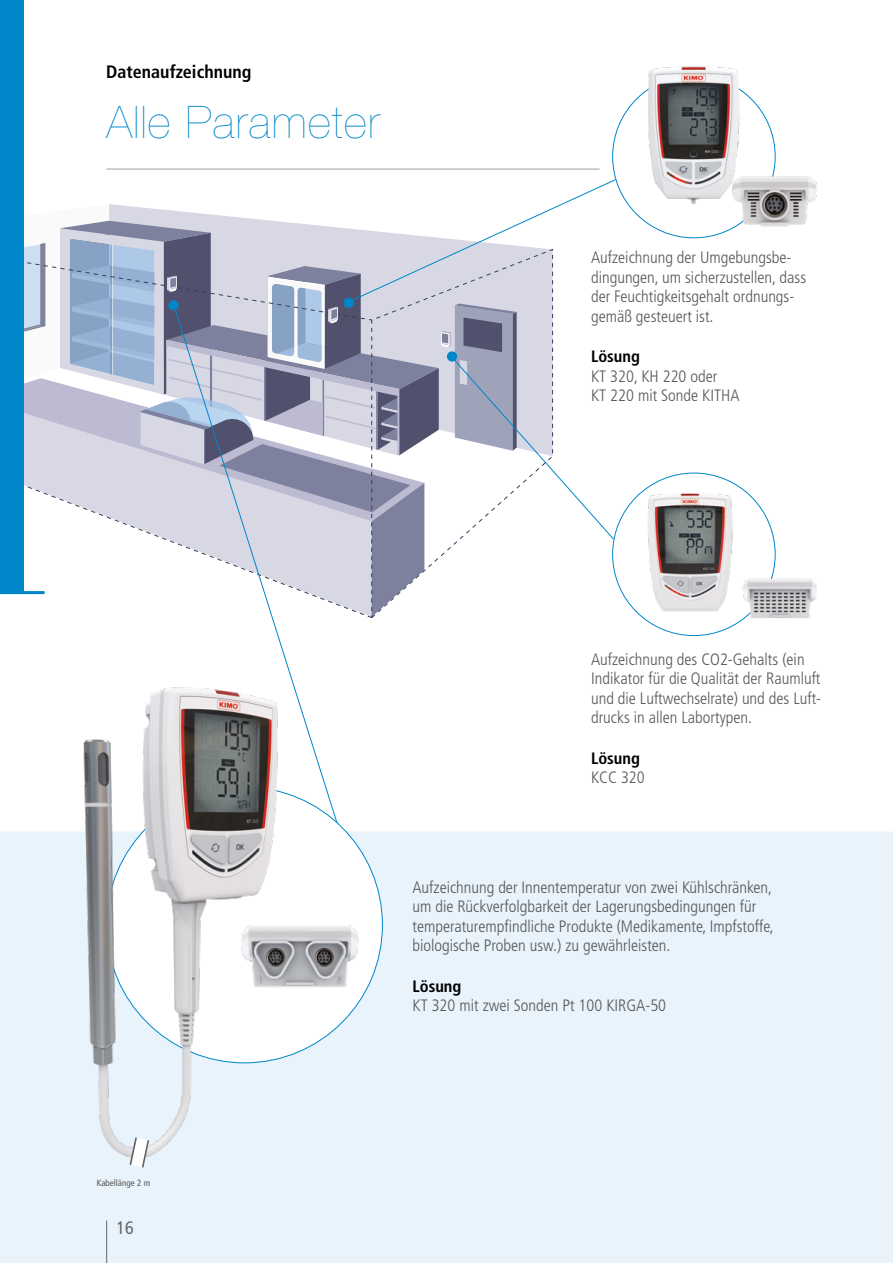
<style>
.page{position:relative;width:893px;height:1263px;background:#fff}
.page>*{position:absolute;margin:0;border:0;box-sizing:border-box;transform-origin:0 0}
.t1{font:200 45px "Helvetica Neue LT Std";letter-spacing:.03em;color:#0086ca}
.t2{font:700 condensed 18px "Frutiger LT Std";color:#000}
.t3{font:condensed 18px "Frutiger LT Std";color:#706f6f}
.t4{font:300 condensed 16.5px/19.5px "Frutiger LT Std";color:#575756}
.t5{font:700 condensed 16.5px "Frutiger LT Std";color:#000}
.t6{font:condensed 9px "Frutiger LT Std";color:#575756}
</style>
<div class="page">
<div style="left:0;top:830px;width:893px;height:433px;background:#e8f3fc"></div>
<div style="left:0;top:0;width:23px;height:593px;background:#0086ca"></div>
<div style="left:107px;top:787px;width:275px;height:276px;background:#fff;border-radius:50%"></div>
<img style="left:290px;top:925px;width:81px;height:71px">
<img style="left:67px;top:687px;width:223px;height:482px">
<svg style="left:130px;top:1137px;width:19px;height:30px"></svg>
<img style="left:725px;top:166px;width:92px;height:65px">
<img style="left:643px;top:66px;width:103px;height:142px">
<img style="left:642px;top:488px;width:99px;height:129px">
<img style="left:737px;top:572px;width:80px;height:51px">
<svg style="left:173px;top:617px;width:165px;height:207px"></svg>
<svg style="left:0;top:179px;width:616px;height:438px"></svg>
<hr style="left:106px;top:169px;width:494px;height:1px;background:#9d9d9c">
<p class="t2" style="left:106px;top:61px;width:147px">Datenaufzeichnung</p>
<h1 class="t1" style="left:106px;top:97px;width:275px">Alle Parameter</h1>
<p class="t4" style="left:591px;top:248px;width:217px">Aufzeichnung der Umgebungsbe&shy;dingungen, um sicherzustellen, dass der Feuchtigkeitsgehalt ordnungs&shy;gemäß gesteuert ist.</p>
<p class="t5" style="left:591px;top:347px;width:50px">Lösung</p>
<p class="t4" style="left:591px;top:367px;width:150px">KT 320, KH 220 oder<br>KT 220 mit Sonde KITHA</p>
<p class="t6" style="left:97px;top:1177px;width:55px">Kabellänge 2 m</p>
<p class="t3" style="left:117px;top:1217px;width:19px">16</p>
<p class="t4" style="left:591px;top:649px;width:232px">Aufzeichnung des CO2-Gehalts (ein Indikator für die Qualität der Raumluft und die Luftwechselrate) und des Luft&shy;drucks in allen Labortypen.</p>
<p class="t5" style="left:591px;top:748px;width:50px">Lösung</p>
<p class="t4" style="left:591px;top:768px;width:55px">KCC 320</p>
<p class="t4" style="left:412px;top:877px;width:363px">Aufzeichnung der Innentemperatur von zwei Kühlschränken, um die Rückverfolgbarkeit der Lagerungsbedingungen für temperaturempfindliche Produkte (Medikamente, Impfstoffe, biologische Proben usw.) zu gewährleisten.</p>
<p class="t5" style="left:412px;top:976px;width:50px">Lösung</p>
<p class="t4" style="left:412px;top:996px;width:255px">KT 320 mit zwei Sonden Pt 100 KIRGA-50</p>
</div>
